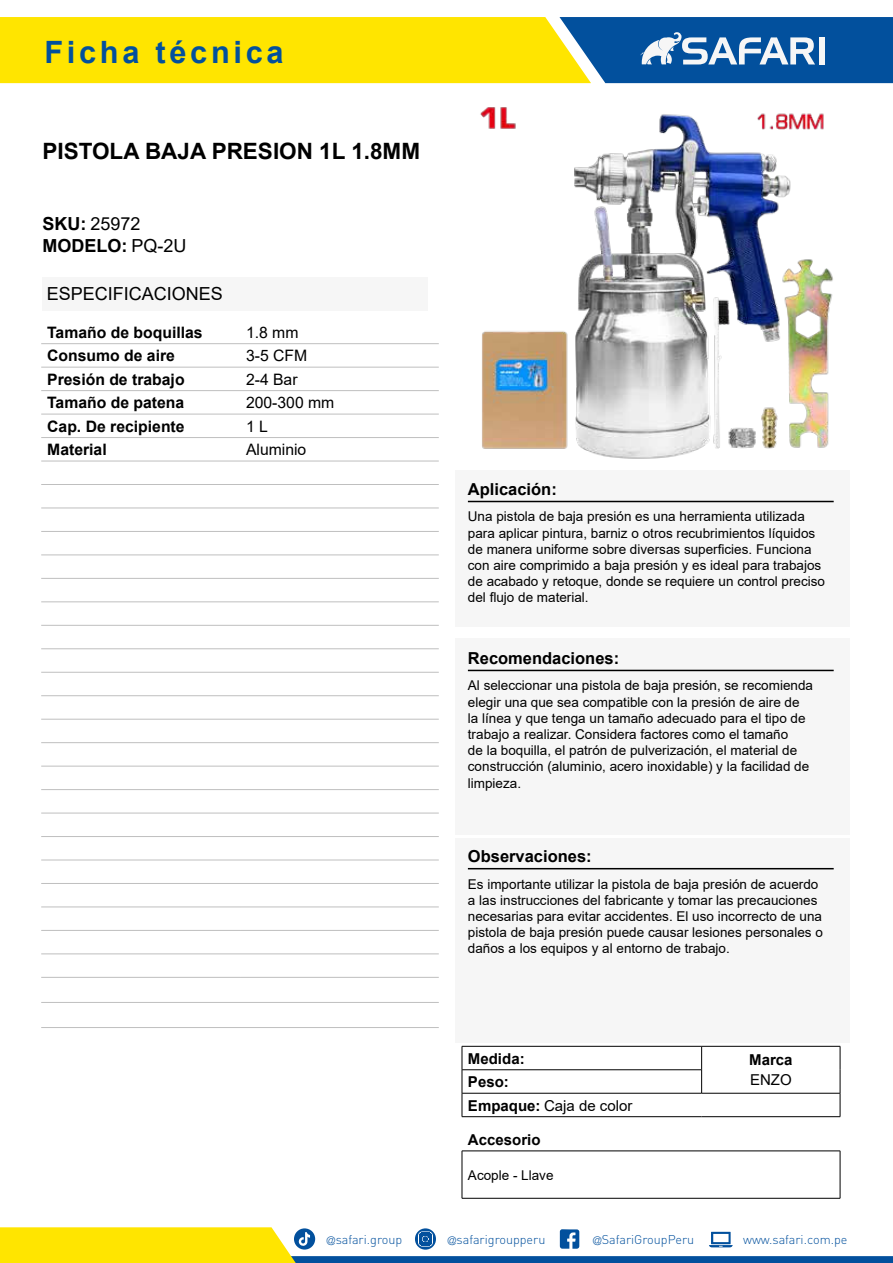
<style>
.page{position:relative;width:893px;height:1263px;background:#fff}
.page>*{position:absolute;margin:0;border:0;box-sizing:border-box;transform-origin:0 0}
.t1{font:700 30.75px "Arial";letter-spacing:.12em;color:#02509d}
.t2{font:700 22.5px "Arial";color:#000}
.t3{font:700 18px/21.9px "Arial";color:#000}
.t4{font:18px "Arial";color:#000}
.t5{font:700 16.5px "Arial";color:#000}
.t6{font:700 15.75px "Arial";color:#000}
.t7{font:15.75px "Arial";color:#000}
.t8{font:700 15px "Arial";color:#000}
.t9{font:15px "Arial";color:#000}
.t10{font:13.5px/16.2px "Arial";color:#000}
.t11{font:300 12.6px "DIN";color:#02509d}
.s1{font-weight:400}
.s2{font-weight:700}
.s3{font-family:"Helvetica LT Std";font-stretch:condensed;font-size:11.25px}
</style>
<div class="page">
<svg style="left:0;top:1227px;width:893px;height:36px"></svg>
<svg style="left:0;top:17px;width:893px;height:66px;background:#b1b83e"></svg>
<div style="left:819px;top:37px;width:6px;height:27px;background:#f6f6f6"></div>
<div style="left:455px;top:470px;width:395px;height:157px;background:#f6f6f6"></div>
<hr style="left:468px;top:501px;width:366px;height:1px;background:#000">
<div style="left:455px;top:638px;width:395px;height:196px;background:#f6f6f6"></div>
<hr style="left:468px;top:670px;width:366px;height:1px;background:#000">
<div style="left:455px;top:838px;width:395px;height:204px;background:#f6f6f6"></div>
<hr style="left:468px;top:868px;width:366px;height:1px;background:#000">
<hr style="left:462px;top:1151px;width:378px;height:1px;background:#000">
<hr style="left:462px;top:1151px;width:1px;height:47px;background:#000">
<hr style="left:840px;top:1151px;width:1px;height:47px;background:#000">
<hr style="left:462px;top:1198px;width:378px;height:1px;background:#000">
<hr style="left:41px;top:343px;width:199px;height:1px;background:#bfbfbf">
<hr style="left:240px;top:343px;width:199px;height:1px;background:#bfbfbf">
<hr style="left:41px;top:1027px;width:199px;height:1px;background:#bfbfbf">
<hr style="left:240px;top:1027px;width:199px;height:1px;background:#bfbfbf">
<hr style="left:41px;top:367px;width:199px;height:1px;background:#bfbfbf">
<hr style="left:240px;top:367px;width:199px;height:1px;background:#bfbfbf">
<hr style="left:41px;top:390px;width:199px;height:1px;background:#bfbfbf">
<hr style="left:240px;top:390px;width:199px;height:1px;background:#bfbfbf">
<hr style="left:41px;top:414px;width:199px;height:1px;background:#bfbfbf">
<hr style="left:240px;top:414px;width:199px;height:1px;background:#bfbfbf">
<hr style="left:41px;top:437px;width:199px;height:1px;background:#bfbfbf">
<hr style="left:240px;top:437px;width:199px;height:1px;background:#bfbfbf">
<hr style="left:41px;top:461px;width:199px;height:1px;background:#bfbfbf">
<hr style="left:240px;top:461px;width:199px;height:1px;background:#bfbfbf">
<hr style="left:41px;top:484px;width:199px;height:1px;background:#bfbfbf">
<hr style="left:240px;top:484px;width:199px;height:1px;background:#bfbfbf">
<hr style="left:41px;top:508px;width:199px;height:1px;background:#bfbfbf">
<hr style="left:240px;top:508px;width:199px;height:1px;background:#bfbfbf">
<hr style="left:41px;top:531px;width:199px;height:1px;background:#bfbfbf">
<hr style="left:240px;top:531px;width:199px;height:1px;background:#bfbfbf">
<hr style="left:41px;top:555px;width:199px;height:1px;background:#bfbfbf">
<hr style="left:240px;top:555px;width:199px;height:1px;background:#bfbfbf">
<hr style="left:41px;top:578px;width:199px;height:1px;background:#bfbfbf">
<hr style="left:240px;top:578px;width:199px;height:1px;background:#bfbfbf">
<hr style="left:41px;top:602px;width:199px;height:1px;background:#bfbfbf">
<hr style="left:240px;top:602px;width:199px;height:1px;background:#bfbfbf">
<hr style="left:41px;top:625px;width:199px;height:1px;background:#bfbfbf">
<hr style="left:240px;top:625px;width:199px;height:1px;background:#bfbfbf">
<hr style="left:41px;top:648px;width:199px;height:1px;background:#bfbfbf">
<hr style="left:240px;top:648px;width:199px;height:1px;background:#bfbfbf">
<hr style="left:41px;top:672px;width:199px;height:1px;background:#bfbfbf">
<hr style="left:240px;top:672px;width:199px;height:1px;background:#bfbfbf">
<hr style="left:41px;top:695px;width:199px;height:1px;background:#bfbfbf">
<hr style="left:240px;top:695px;width:199px;height:1px;background:#bfbfbf">
<hr style="left:41px;top:719px;width:199px;height:1px;background:#bfbfbf">
<hr style="left:240px;top:719px;width:199px;height:1px;background:#bfbfbf">
<hr style="left:41px;top:742px;width:199px;height:1px;background:#bfbfbf">
<hr style="left:240px;top:742px;width:199px;height:1px;background:#bfbfbf">
<hr style="left:41px;top:766px;width:199px;height:1px;background:#bfbfbf">
<hr style="left:240px;top:766px;width:199px;height:1px;background:#bfbfbf">
<hr style="left:41px;top:789px;width:199px;height:1px;background:#bfbfbf">
<hr style="left:240px;top:789px;width:199px;height:1px;background:#bfbfbf">
<hr style="left:41px;top:813px;width:199px;height:1px;background:#bfbfbf">
<hr style="left:240px;top:813px;width:199px;height:1px;background:#bfbfbf">
<hr style="left:41px;top:836px;width:199px;height:1px;background:#bfbfbf">
<hr style="left:240px;top:836px;width:199px;height:1px;background:#bfbfbf">
<hr style="left:41px;top:860px;width:199px;height:1px;background:#bfbfbf">
<hr style="left:240px;top:860px;width:199px;height:1px;background:#bfbfbf">
<hr style="left:41px;top:883px;width:199px;height:1px;background:#bfbfbf">
<hr style="left:240px;top:883px;width:199px;height:1px;background:#bfbfbf">
<hr style="left:41px;top:907px;width:199px;height:1px;background:#bfbfbf">
<hr style="left:240px;top:907px;width:199px;height:1px;background:#bfbfbf">
<hr style="left:41px;top:930px;width:199px;height:1px;background:#bfbfbf">
<hr style="left:240px;top:930px;width:199px;height:1px;background:#bfbfbf">
<hr style="left:41px;top:954px;width:199px;height:1px;background:#bfbfbf">
<hr style="left:240px;top:954px;width:199px;height:1px;background:#bfbfbf">
<hr style="left:41px;top:977px;width:199px;height:1px;background:#bfbfbf">
<hr style="left:240px;top:977px;width:199px;height:1px;background:#bfbfbf">
<hr style="left:41px;top:1002px;width:199px;height:1px;background:#bfbfbf">
<hr style="left:240px;top:1002px;width:199px;height:1px;background:#bfbfbf">
<img style="left:480px;top:107px;width:353px;height:352px">
<div style="left:43px;top:277px;width:385px;height:33px;background:#f6f6f6"></div>
<hr style="left:462px;top:1069px;width:239px;height:1px;background:#000">
<hr style="left:462px;top:1093px;width:240px;height:1px;background:#000">
<hr style="left:702px;top:1093px;width:138px;height:1px;background:#000">
<hr style="left:462px;top:1046px;width:240px;height:1px;background:#000">
<hr style="left:702px;top:1046px;width:138px;height:1px;background:#000">
<svg style="left:701px;top:1046px;width:1px;height:47px"></svg>
<svg style="left:462px;top:1046px;width:1px;height:70px"></svg>
<svg style="left:840px;top:1046px;width:1px;height:70px"></svg>
<hr style="left:462px;top:1116px;width:240px;height:1px;background:#000">
<hr style="left:702px;top:1116px;width:138px;height:1px;background:#000">
<h1 class="t1" style="left:44px;top:34px;width:241px">Ficha técnica</h1>
<h2 class="t2" style="left:43px;top:142px;width:379px">PISTOLA BAJA PRESION 1L 1.8MM</h2>
<h3 class="t3" style="left:43px;top:213px;width:145px">SKU: <span class="s1">25972<br></span>MODELO: <span class="s1">PQ-2U</span></h3>
<h3 class="t4" style="left:47px;top:283px;width:178px">ESPECIFICACIONES</h3>
<p class="t6" style="left:47px;top:326px;width:157px">Tamaño de boquillas</p>
<p class="t7" style="left:246px;top:321px;width:54px">1.8 mm</p>
<p class="t6" style="left:47px;top:350px;width:129px">Consumo de aire</p>
<p class="t7" style="left:246px;top:345px;width:63px">3-5 CFM</p>
<p class="t6" style="left:47px;top:373px;width:139px">Presión de trabajo</p>
<p class="t7" style="left:246px;top:373px;width:53px">2-4 Bar</p>
<p class="t6" style="left:47px;top:397px;width:139px">Tamaño de patena</p>
<p class="t7" style="left:246px;top:397px;width:90px">200-300 mm</p>
<p class="t6" style="left:47px;top:420px;width:139px">Cap. De recipiente</p>
<p class="t7" style="left:246px;top:420px;width:23px">1 L</p>
<p class="t6" style="left:47px;top:444px;width:61px">Material</p>
<p class="t7" style="left:246px;top:444px;width:62px">Aluminio</p>
<p class="t5" style="left:468px;top:483px;width:90px">Aplicación:</p>
<p class="t10" style="left:468px;top:510px;width:359px">Una pistola de baja presión es una herramienta utilizada para aplicar pintura, barniz o otros recubrimientos líquidos de manera uniforme sobre diversas superficies. Funciona con aire comprimido a baja presión y es ideal para trabajos de acabado y retoque, donde se requiere un control preciso del flujo de material.</p>
<p class="t5" style="left:468px;top:652px;width:153px">Recomendaciones:</p>
<p class="t10" style="left:468px;top:679px;width:347px">Al seleccionar una pistola de baja presión, se recomienda elegir una que sea compatible con la presión de aire de la línea y que tenga un tamaño adecuado para el tipo de trabajo a realizar. Considera factores como el tamaño<br>de la boquilla, el patrón de pulverización, el material de construcción (aluminio, acero inoxidable) y la facilidad de limpieza.</p>
<p class="t5" style="left:468px;top:850px;width:125px">Observaciones:</p>
<p class="t10" style="left:468px;top:877px;width:356px">Es importante utilizar la pistola de baja presión de acuerdo a las instrucciones del fabricante y tomar las precauciones necesarias para evitar accidentes. El uso incorrecto de una pistola de baja presión puede causar lesiones personales o daños a los equipos y al entorno de trabajo.</p>
<p class="t8" style="left:468px;top:1053px;width:58px">Medida:</p>
<p class="t8" style="left:749px;top:1054px;width:45px">Marca</p>
<p class="t8" style="left:468px;top:1076px;width:42px">Peso:</p>
<p class="t9" style="left:750px;top:1074px;width:43px">ENZO</p>
<p class="t9" style="left:468px;top:1095px;width:166px"><span class="s2">Empaque:</span> Caja de color</p>
<p class="t8" style="left:468px;top:1134px;width:74px">Accesorio</p>
<p class="t10" style="left:468px;top:1168px;width:87px">Acople - Llave</p>
<p class="t11" style="left:327px;top:1234px;width:77px"><span class="s3">@</span>safari.group</p>
<p class="t11" style="left:448px;top:1234px;width:99px"><span class="s3">@</span>safarigroupperu</p>
<p class="t11" style="left:593px;top:1234px;width:103px"><span class="s3">@</span>SafariGroupPeru</p>
<p class="t11" style="left:743px;top:1234px;width:106px">www.safari.com.pe</p>
</div>
